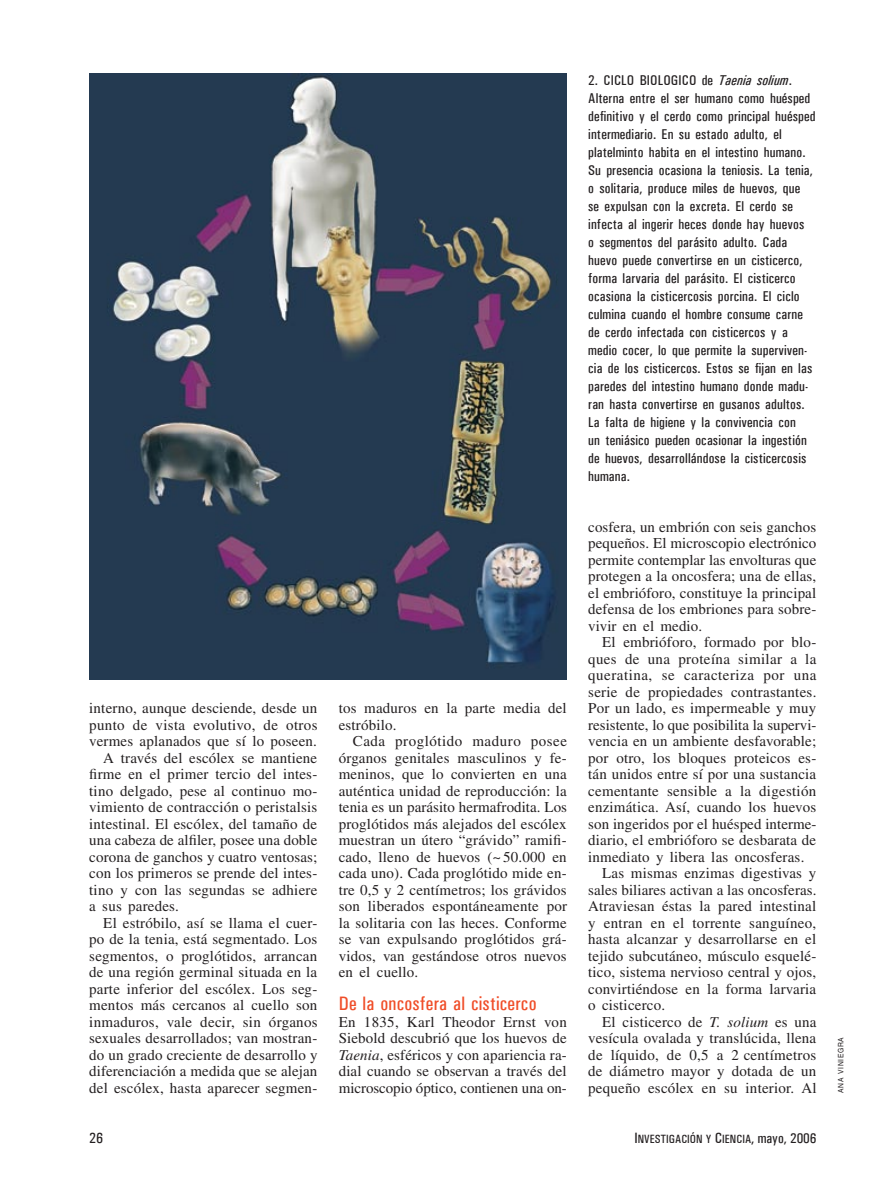
<style>
.page{position:relative;width:893px;height:1191px;background:#fff}
.page>*{position:absolute;margin:0;border:0;box-sizing:border-box;transform-origin:0 0}
.t1{font:500 condensed 19.5px "Univers";letter-spacing:.01em;color:#f04e29}
.t2{font:15px/16.5px "Times";letter-spacing:.01em;color:#231f20;text-align:justify}
.t3{font:15px "Times";letter-spacing:.035em;color:#231f20}
.t4{font:500 condensed 15px "Univers";color:#231f20}
.t5{font:500 condensed 14.25px/18px "Univers";letter-spacing:.01em;color:#231f20}
.t6{font:500 condensed 12px "Univers";color:#231f20}
.t7{font:7.5px "Helvetica";letter-spacing:.09em;color:#231f20;scale:.9 1}
.s1{font-style:italic}
.s2{font-size:15px}
.s3{font-size:14.25px}
</style>
<div class="page">
<img style="left:89px;top:74px;width:478px;height:605px">
<p class="t2" style="left:89px;top:699px;width:229px">interno, aunque desciende, desde un</p>
<p class="t2" style="left:89px;top:716px;width:230px">punto de vista evolutivo, de otros</p>
<p class="t2" style="left:89px;top:732px;width:229px">vermes aplanados que sí lo poseen.</p>
<p class="t2" style="left:103px;top:749px;width:215px">A través del escólex se mantiene</p>
<p class="t2" style="left:89px;top:765px;width:230px">firme en el primer tercio del intes-</p>
<p class="t2" style="left:89px;top:782px;width:230px">tino delgado, pese al continuo mo-</p>
<p class="t2" style="left:89px;top:798px;width:229px">vimiento de contracción o peristalsis</p>
<p class="t2" style="left:89px;top:815px;width:229px">intestinal. El escólex, del tamaño de</p>
<p class="t2" style="left:89px;top:831px;width:230px">una cabeza de alfiler, posee una doble</p>
<p class="t2" style="left:89px;top:848px;width:230px">corona de ganchos y cuatro ventosas;</p>
<p class="t2" style="left:89px;top:864px;width:230px">con los primeros se prende del intes-</p>
<p class="t2" style="left:89px;top:881px;width:230px">tino y con las segundas se adhiere</p>
<p class="t2" style="left:89px;top:897px;width:91px">a sus paredes.</p>
<p class="t2" style="left:103px;top:914px;width:216px">El estróbilo, así se llama el cuer-</p>
<p class="t2" style="left:89px;top:930px;width:229px">po de la tenia, está segmentado. Los</p>
<p class="t2" style="left:89px;top:947px;width:230px">segmentos, o proglótidos, arrancan</p>
<p class="t2" style="left:89px;top:963px;width:229px">de una región germinal situada en la</p>
<p class="t2" style="left:89px;top:980px;width:230px">parte inferior del escólex. Los seg-</p>
<p class="t2" style="left:89px;top:996px;width:229px">mentos más cercanos al cuello son</p>
<p class="t2" style="left:89px;top:1013px;width:230px">inmaduros, vale decir, sin órganos</p>
<p class="t2" style="left:89px;top:1029px;width:230px">sexuales desarrollados; van mostran-</p>
<p class="t2" style="left:89px;top:1046px;width:230px">do un grado creciente de desarrollo y</p>
<p class="t2" style="left:89px;top:1062px;width:230px">diferenciación a medida que se alejan</p>
<p class="t2" style="left:89px;top:1079px;width:230px">del escólex, hasta aparecer segmen-</p>
<p class="t2" style="left:339px;top:699px;width:229px">tos maduros en la parte media del estróbilo.</p>
<p class="t2" style="left:339px;top:732px;width:230px;text-indent:14px">Cada proglótido maduro posee órganos genitales masculinos y fe&shy;meninos, que lo convierten en una auténtica unidad de reproducción: la tenia es un parásito hermafrodita. Los proglótidos más alejados del escólex muestran un útero “grávido” ramifi&shy;cado, lleno de huevos (~ 50.000 en cada uno). Cada proglótido mide en&shy;tre 0,5 y 2 centímetros; los grávidos son liberados espontáneamente por la solitaria con las heces. Conforme se van expulsando proglótidos grá&shy;vidos, van gestándose otros nuevos en el cuello.</p>
<h1 class="t1" style="left:339px;top:992px;width:199px">De la oncosfera al cisticerco</h1>
<p class="t2" style="left:339px;top:1013px;width:230px">En 1835, Karl Theodor Ernst von Siebold descubrió que los huevos de <span class="s1">Taenia</span>, esféricos y con apariencia ra&shy;dial cuando se observan a través del microscopio óptico, contienen una on-</p>
<p class="t5" style="left:588px;top:71px;width:229px">2. CICLO BIOLOGICO de <span class="s1">Taenia solium</span>.<br>Alterna entre el ser humano como huésped definitivo y el cerdo como principal huésped intermediario. En su estado adulto, el platelminto habita en el intestino humano.<br>Su presencia ocasiona la teniosis. La tenia, o solitaria, produce miles de huevos, que<br>se expulsan con la excreta. El cerdo se infecta al ingerir heces donde hay huevos<br>o segmentos del parásito adulto. Cada huevo puede convertirse en un cisticerco, forma larvaria del parásito. El cisticerco ocasiona la cisticercosis porcina. El ciclo culmina cuando el hombre consume carne de cerdo infectada con cisticercos y a medio cocer, lo que permite la superviven&shy;cia de los cisticercos. Estos se fijan en las paredes del intestino humano donde madu&shy;ran hasta convertirse en gusanos adultos.<br>La falta de higiene y la convivencia con<br>un teniásico pueden ocasionar la ingestión de huevos, desarrollándose la cisticercosis humana.</p>
<p class="t2" style="left:588px;top:518px;width:230px">cosfera, un embrión con seis ganchos pequeños. El microscopio electrónico permite contemplar las envolturas que protegen a la oncosfera; una de ellas, el embrióforo, constituye la principal defensa de los embriones para sobre&shy;vivir en el medio.</p>
<p class="t2" style="left:602px;top:633px;width:216px">El embrióforo, formado por blo-</p>
<p class="t2" style="left:588px;top:650px;width:230px">ques de una proteína similar a la</p>
<p class="t3" style="left:588px;top:666px;width:230px">queratina, se caracteriza por una</p>
<p class="t2" style="left:588px;top:683px;width:230px">serie de propiedades contrastantes.</p>
<p class="t2" style="left:588px;top:699px;width:230px">Por un lado, es impermeable y muy</p>
<p class="t2" style="left:588px;top:716px;width:230px">resistente, lo que posibilita la supervi-</p>
<p class="t2" style="left:588px;top:732px;width:229px">vencia en un ambiente desfavorable;</p>
<p class="t2" style="left:588px;top:749px;width:230px">por otro, los bloques proteicos es-</p>
<p class="t2" style="left:588px;top:765px;width:230px">tán unidos entre sí por una sustancia</p>
<p class="t2" style="left:588px;top:782px;width:230px">cementante sensible a la digestión</p>
<p class="t2" style="left:588px;top:798px;width:229px">enzimática. Así, cuando los huevos</p>
<p class="t2" style="left:588px;top:815px;width:230px">son ingeridos por el huésped interme-</p>
<p class="t2" style="left:588px;top:831px;width:229px">diario, el embrióforo se desbarata de</p>
<p class="t2" style="left:588px;top:848px;width:218px">inmediato y libera las oncosferas.</p>
<p class="t2" style="left:602px;top:864px;width:215px">Las mismas enzimas digestivas y</p>
<p class="t2" style="left:588px;top:881px;width:230px">sales biliares activan a las oncosferas.</p>
<p class="t2" style="left:588px;top:897px;width:229px">Atraviesan éstas la pared intestinal</p>
<p class="t2" style="left:588px;top:914px;width:230px">y entran en el torrente sanguíneo,</p>
<p class="t2" style="left:588px;top:930px;width:229px">hasta alcanzar y desarrollarse en el</p>
<p class="t2" style="left:588px;top:947px;width:230px">tejido subcutáneo, músculo esquelé-</p>
<p class="t2" style="left:588px;top:963px;width:229px">tico, sistema nervioso central y ojos,</p>
<p class="t2" style="left:588px;top:980px;width:229px">convirtiéndose en la forma larvaria</p>
<p class="t2" style="left:588px;top:996px;width:78px">o cisticerco.</p>
<p class="t2" style="left:602px;top:1013px;width:216px">El cisticerco de <span class="s1">T. solium</span> es una</p>
<p class="t2" style="left:588px;top:1029px;width:229px">vesícula ovalada y translúcida, llena</p>
<p class="t2" style="left:588px;top:1046px;width:230px">de líquido, de 0,5 a 2 centímetros</p>
<p class="t2" style="left:588px;top:1062px;width:230px">de diámetro mayor y dotada de un</p>
<p class="t2" style="left:588px;top:1079px;width:230px">pequeño escólex en su interior. Al</p>
<p class="t4" style="left:89px;top:1128px;width:15px">26</p>
<p class="t6" style="left:634px;top:1131px;width:183px"><span class="s2">I</span>NVESTIGACIÓN Y <span class="s2">C</span>IENCIA<span class="s2">,</span> <span class="s3">mayo, 2006</span></p>
<p class="t7" style="left:836px;top:1093px;width:63px;rotate:-90deg">ANA VINIEGRA</p>
</div>
